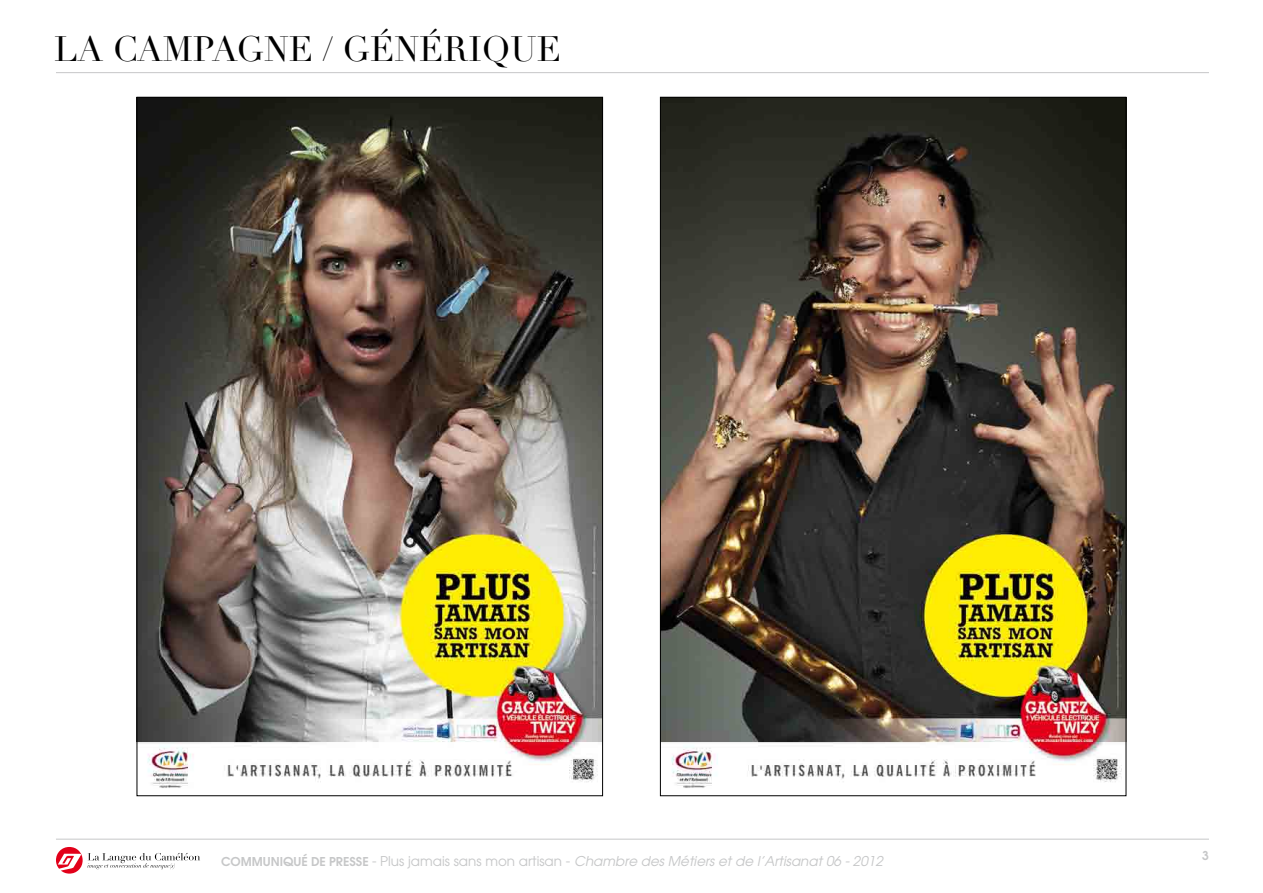
<style>
.page{position:relative;width:1263px;height:893px;background:#fff}
.page>*{position:absolute;margin:0;border:0;box-sizing:border-box;transform-origin:0 0}
.t1{font:34.5px "Didot";color:#000}
.t2{font:italic 13.5px "Avant Garde";color:#c6c7c8}
.t3{font:600 13.5px "Avant Garde Gothic Itc T";color:#c6c7c8}
.s1{font-family:"Avant Garde Gothic Itc T";font-weight:600;font-style:normal}
.s2{font-style:normal}
</style>
<div class="page">
<hr style="left:56px;top:72px;width:1153px;height:1px;background:#c6c7c8">
<hr style="left:56px;top:839px;width:1153px;height:1px;background:#c6c7c8">
<svg style="left:56px;top:847px;width:144px;height:27px"></svg>
<img style="left:139px;top:99px;width:462px;height:689px">
<img style="left:662px;top:99px;width:462px;height:689px">
<h1 class="t1" style="left:54px;top:28px;width:508px">LA CAMPAGNE / GÉNÉRIQUE</h1>
<p class="t2" style="left:221px;top:852px;width:663px"><span class="s1">COMMUNIQUÉ DE PRESSE</span> <span class="s2">- Plus jamais sans mon artisan -</span> Chambre des Métiers et de l’Artisanat 06 - 2012</p>
<p class="t3" style="left:1202px;top:848px;width:8px">3</p>
</div>
